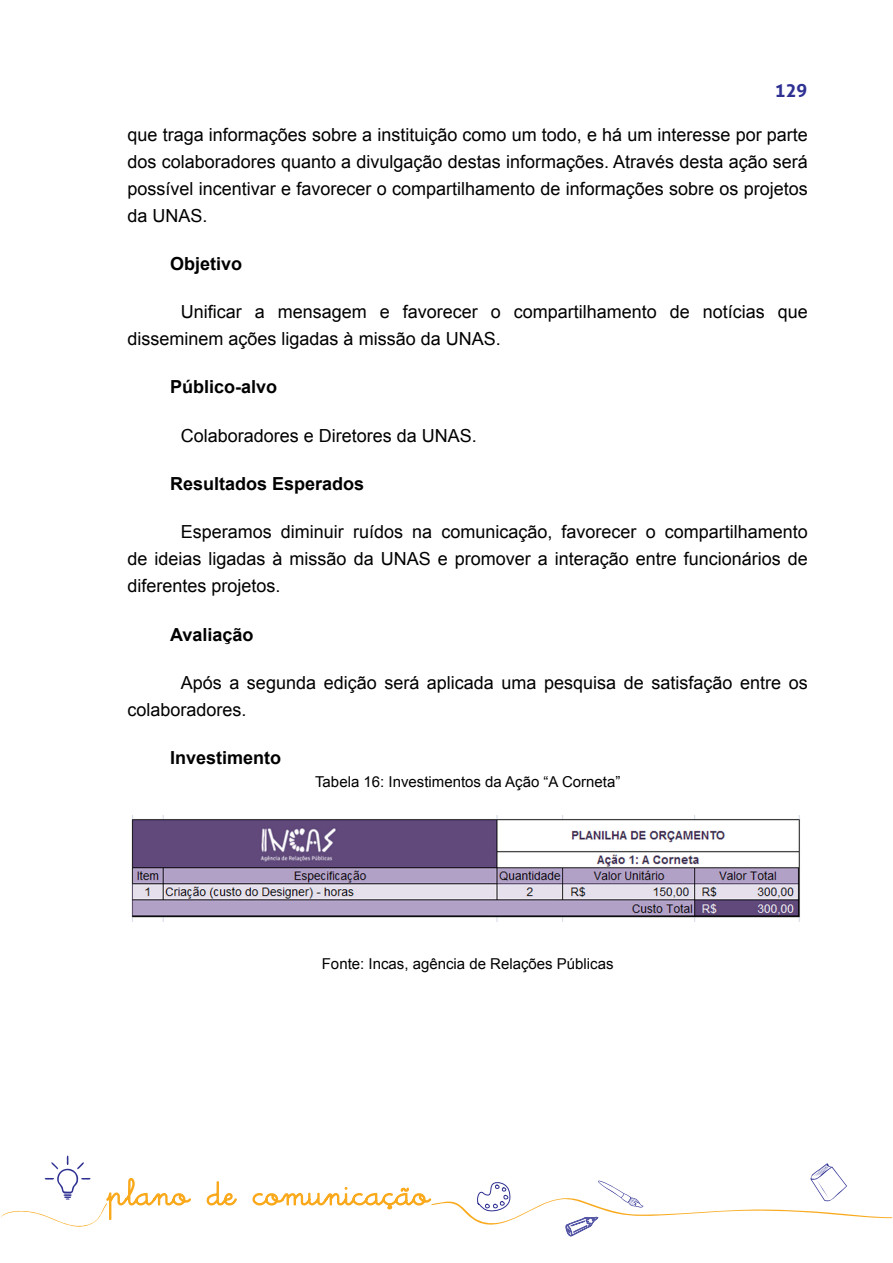
<style>
.page{position:relative;width:893px;height:1263px;background:#fff}
.page>*{position:absolute;margin:0;border:0;box-sizing:border-box;transform-origin:0 0}
.t1{font:18px/27px "Arial";color:#000;text-align:justify}
.t2{font:700 18px "Arial";color:#000}
.t3{font:700 18px "Aller";color:#2e3092}
.t4{font:15px "Arial";color:#000}
</style>
<div class="page">
<svg style="left:1px;top:1155px;width:891px;height:81px"></svg>
<img style="left:131px;top:816px;width:669px;height:105px">
<p class="t3" style="left:775px;top:80px;width:34px">129</p>
<p class="t1" style="left:128px;top:121px;width:682px">que traga informações sobre a instituição como um todo, e há um interesse por parte dos colaboradores quanto a divulgação destas informações. Através desta ação será possível incentivar e favorecer o compartilhamento de informações sobre os projetos da UNAS.</p>
<p class="t2" style="left:170px;top:252px;width:74px">Objetivo</p>
<p class="t1" style="left:128px;top:299px;width:682px;text-indent:53px">Unificar a mensagem e favorecer o compartilhamento de notícias que disseminem ações ligadas à missão da UNAS.</p>
<p class="t2" style="left:170px;top:375px;width:109px">Público-alvo</p>
<p class="t1" style="left:181px;top:422px;width:298px">Colaboradores e Diretores da UNAS.</p>
<p class="t2" style="left:170px;top:472px;width:196px">Resultados Esperados</p>
<p class="t1" style="left:128px;top:519px;width:682px;text-indent:53px">Esperamos diminuir ruídos na comunicação, favorecer o compartilhamento de ideias ligadas à missão da UNAS e promover a interação entre funcionários de diferentes projetos.</p>
<p class="t2" style="left:170px;top:622px;width:85px">Avaliação</p>
<p class="t1" style="left:128px;top:669px;width:682px;text-indent:53px">Após a segunda edição será aplicada uma pesquisa de satisfação entre os colaboradores.</p>
<p class="t2" style="left:170px;top:746px;width:113px">Investimento</p>
<p class="t4" style="left:315px;top:771px;width:307px">Tabela 16: Investimentos da Ação “A Corneta”</p>
<p class="t4" style="left:322px;top:953px;width:293px">Fonte: Incas, agência de Relações Públicas</p>
</div>
